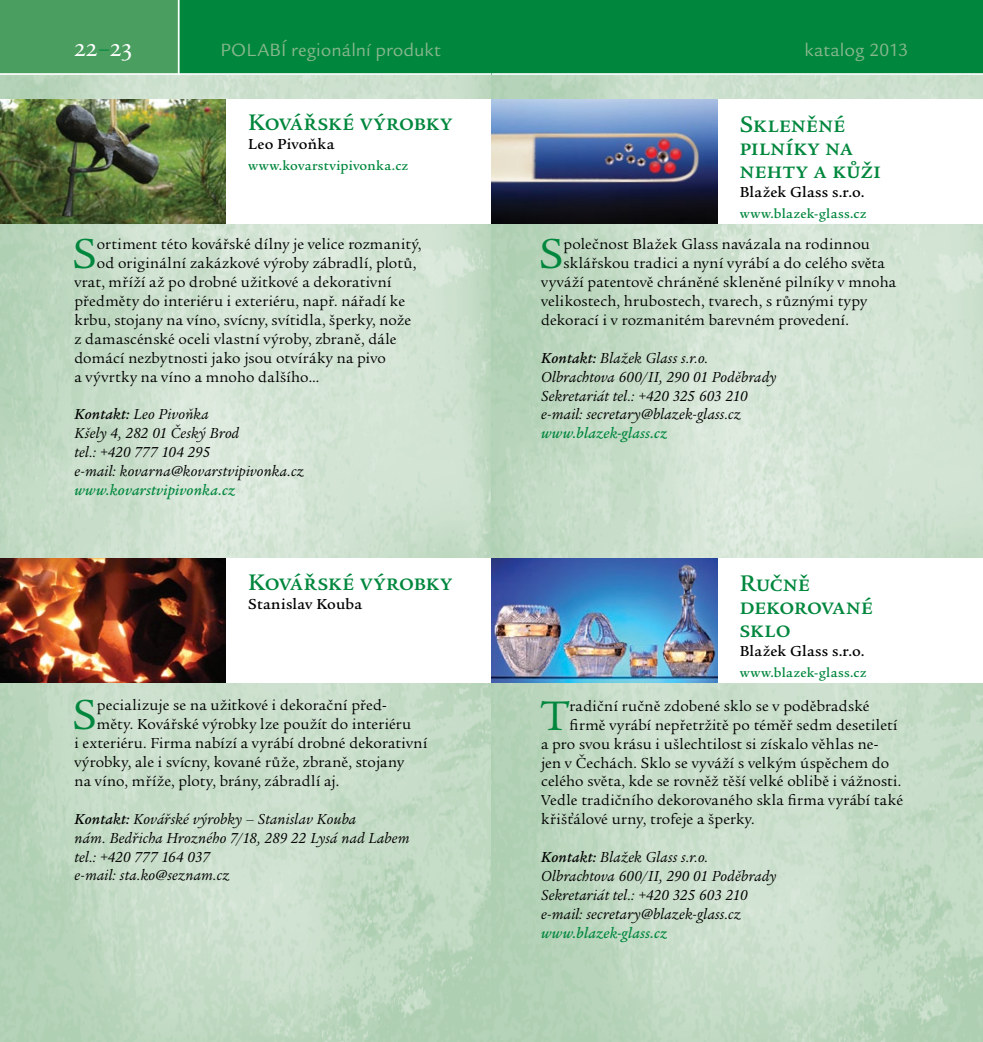
<style>
.page{position:relative;width:983px;height:1042px;background:#fff}
.page>*{position:absolute;margin:0;border:0;box-sizing:border-box;transform-origin:0 0}
.t1{font:45.5px "Legacy Serif Itc TOT";color:#00873d}
.t2{font:26.25px "Legacy Serif Itc SCTOT";color:#fff}
.t3{font:500 24.5px/22.8px "Legacy Serif Itc TOT";letter-spacing:.02em;color:#00873d}
.t4{font:19.25px "Legacy Sans Itc TOT";letter-spacing:.005em;color:#88b78d}
.t5{font:15.75px "Legacy Serif Itc TOT";letter-spacing:.015em;color:#000}
.t6{font:italic 15.75px/18.9px "Legacy Serif Itc TOT";letter-spacing:.01em;color:#000}
.t7{font:italic 500 15.75px "Legacy Serif Itc TOT";letter-spacing:.01em;color:#00873d}
.t8{font:500 15.75px "Legacy Serif Itc TOT";letter-spacing:.025em;color:#000}
.t9{font:500 14px "Legacy Serif Itc TOT";letter-spacing:.045em;color:#00873d}
.s1{color:#00873d}
.s2{font-weight:500}
</style>
<div class="page">
<img style="left:0;top:75px;width:982px;height:967px">
<div style="left:0;top:0;width:491px;height:74px;background:#4a9e5f"></div>
<div style="left:179px;top:0;width:312px;height:74px;background:#00873d"></div>
<hr style="left:178px;top:0;width:1px;height:75px;background:#fff">
<div style="left:226px;top:99px;width:265px;height:124px;background:#fff"></div>
<div style="left:226px;top:558px;width:265px;height:124px;background:#fff"></div>
<hr style="left:491px;top:0;width:1px;height:1042px;background:#000">
<hr style="left:0;top:73px;width:491px;height:2px;background:#fff">
<div style="left:491px;top:0;width:491px;height:74px;background:#00873d"></div>
<img style="left:0;top:558px;width:226px;height:124px">
<img style="left:0;top:99px;width:226px;height:124px">
<div style="left:717px;top:558px;width:265px;height:124px;background:#fff"></div>
<img style="left:492px;top:558px;width:225px;height:124px">
<div style="left:717px;top:99px;width:265px;height:124px;background:#fff"></div>
<img style="left:491px;top:99px;width:226px;height:124px">
<hr style="left:491px;top:73px;width:491px;height:2px;background:#fff">
<h2 class="t2" style="left:74px;top:32px;width:59px">22<span class="s1">–</span>23</h2>
<p class="t4" style="left:220px;top:38px;width:221px">POLABÍ regionální produkt</p>
<p class="t4" style="left:804px;top:38px;width:105px">katalog 2013</p>
<h3 class="t3" style="left:248px;top:112px;width:205px">Kovářské výrobky</h3>
<p class="t8" style="left:248px;top:135px;width:88px">Leo Pivoňka</p>
<p class="t9" style="left:248px;top:157px;width:161px">www.kovarstvipivonka.cz</p>
<h3 class="t3" style="left:739px;top:114px;width:142px">Skleněné pilníky na nehty a kůži</h3>
<p class="t8" style="left:739px;top:182px;width:126px">Blažek Glass s.r.o.</p>
<p class="t9" style="left:739px;top:205px;width:128px">www.blazek-glass.cz</p>
<h1 class="t1" style="left:72px;top:227px;width:26px">S</h1>
<p class="t5" style="left:97px;top:235px;width:326px">ortiment této kovářské dílny je velice rozmanitý,</p>
<p class="t5" style="left:97px;top:254px;width:321px">od originální zakázkové výroby zábradlí, plotů,</p>
<p class="t5" style="left:74px;top:273px;width:318px">vrat, mříží až po drobné užitkové a dekorativní</p>
<p class="t5" style="left:74px;top:292px;width:332px">předměty do interiéru i exteriéru, např. nářadí ke</p>
<p class="t5" style="left:74px;top:311px;width:338px">krbu, stojany na víno, svícny, svítidla, šperky, nože</p>
<p class="t5" style="left:74px;top:330px;width:323px">z damascénské oceli vlastní výroby, zbraně, dále</p>
<p class="t5" style="left:74px;top:349px;width:313px">domácí nezbytnosti jako jsou otvíráky na pivo</p>
<p class="t5" style="left:74px;top:367px;width:246px">a vývrtky na víno a mnoho dalšího…</p>
<p class="t6" style="left:74px;top:405px;width:231px"><span class="s2">Kontakt:</span> Leo Pivoňka<br>Kšely 4, 282 01 Český Brod<br>tel.: +420 777 104 295<br>e-mail: kovarna@kovarstvipivonka.cz</p>
<p class="t7" style="left:74px;top:481px;width:162px">www.kovarstvipivonka.cz</p>
<h1 class="t1" style="left:539px;top:227px;width:26px">S</h1>
<p class="t5" style="left:563px;top:235px;width:308px">polečnost Blažek Glass navázala na rodinnou</p>
<p class="t5" style="left:563px;top:254px;width:323px">sklářskou tradici a nyní vyrábí a do celého světa</p>
<p class="t5" style="left:541px;top:273px;width:356px">vyváží patentově chráněné skleněné pilníky v mnoha</p>
<p class="t5" style="left:541px;top:292px;width:327px">velikostech, hrubostech, tvarech, s různými typy</p>
<p class="t5" style="left:541px;top:311px;width:309px">dekorací i v rozmanitém barevném provedení.</p>
<p class="t6" style="left:541px;top:348px;width:237px"><span class="s2">Kontakt:</span> Blažek Glass s.r.o.<br>Olbrachtova 600/II, 290 01 Poděbrady Sekretariát tel.: +420 325 603 210 e-mail: secretary@blazek-glass.cz</p>
<p class="t7" style="left:541px;top:424px;width:127px">www.blazek-glass.cz</p>
<h3 class="t3" style="left:248px;top:572px;width:205px">Kovářské výrobky</h3>
<p class="t8" style="left:248px;top:595px;width:115px">Stanislav Kouba</p>
<h3 class="t3" style="left:739px;top:573px;width:135px">Ručně dekorované sklo</h3>
<p class="t8" style="left:739px;top:641px;width:126px">Blažek Glass s.r.o.</p>
<p class="t9" style="left:739px;top:664px;width:128px">www.blazek-glass.cz</p>
<h1 class="t1" style="left:72px;top:688px;width:26px">S</h1>
<p class="t5" style="left:97px;top:696px;width:291px">pecializuje se na užitkové i dekorační před-</p>
<p class="t5" style="left:97px;top:715px;width:316px">měty. Kovářské výrobky lze použít do interiéru</p>
<p class="t5" style="left:74px;top:734px;width:354px">i exteriéru. Firma nabízí a vyrábí drobné dekorativní</p>
<p class="t5" style="left:74px;top:753px;width:331px">výrobky, ale i svícny, kované růže, zbraně, stojany</p>
<p class="t5" style="left:74px;top:772px;width:266px">na víno, mříže, ploty, brány, zábradlí aj.</p>
<p class="t6" style="left:74px;top:809px;width:337px"><span class="s2">Kontakt:</span> Kovářské výrobky – Stanislav Kouba<br>nám. Bedřicha Hrozného 7/18, 289 22 Lysá nad Labem tel.: +420 777 164 037<br>e-mail: sta.ko@seznam.cz</p>
<h1 class="t1" style="left:540px;top:689px;width:30px">T</h1>
<p class="t5" style="left:569px;top:696px;width:301px">radiční ručně zdobené sklo se v poděbradské</p>
<p class="t5" style="left:569px;top:715px;width:329px">firmě vyrábí nepřetržitě po téměř sedm desetiletí</p>
<p class="t5" style="left:541px;top:734px;width:339px">a pro svou krásu i ušlechtilost si získalo věhlas ne-</p>
<p class="t5" style="left:541px;top:753px;width:349px">jen v Čechách. Sklo se vyváží s velkým úspěchem do</p>
<p class="t5" style="left:541px;top:772px;width:361px">celého světa, kde se rovněž těší velké oblibě i vážnosti.</p>
<p class="t5" style="left:541px;top:791px;width:363px">Vedle tradičního dekorovaného skla firma vyrábí také</p>
<p class="t5" style="left:541px;top:810px;width:215px">křišťálové urny, trofeje a šperky.</p>
<p class="t6" style="left:541px;top:847px;width:237px"><span class="s2">Kontakt:</span> Blažek Glass s.r.o.<br>Olbrachtova 600/II, 290 01 Poděbrady Sekretariát tel.: +420 325 603 210 e-mail: secretary@blazek-glass.cz</p>
<p class="t7" style="left:541px;top:923px;width:127px">www.blazek-glass.cz</p>
</div>
